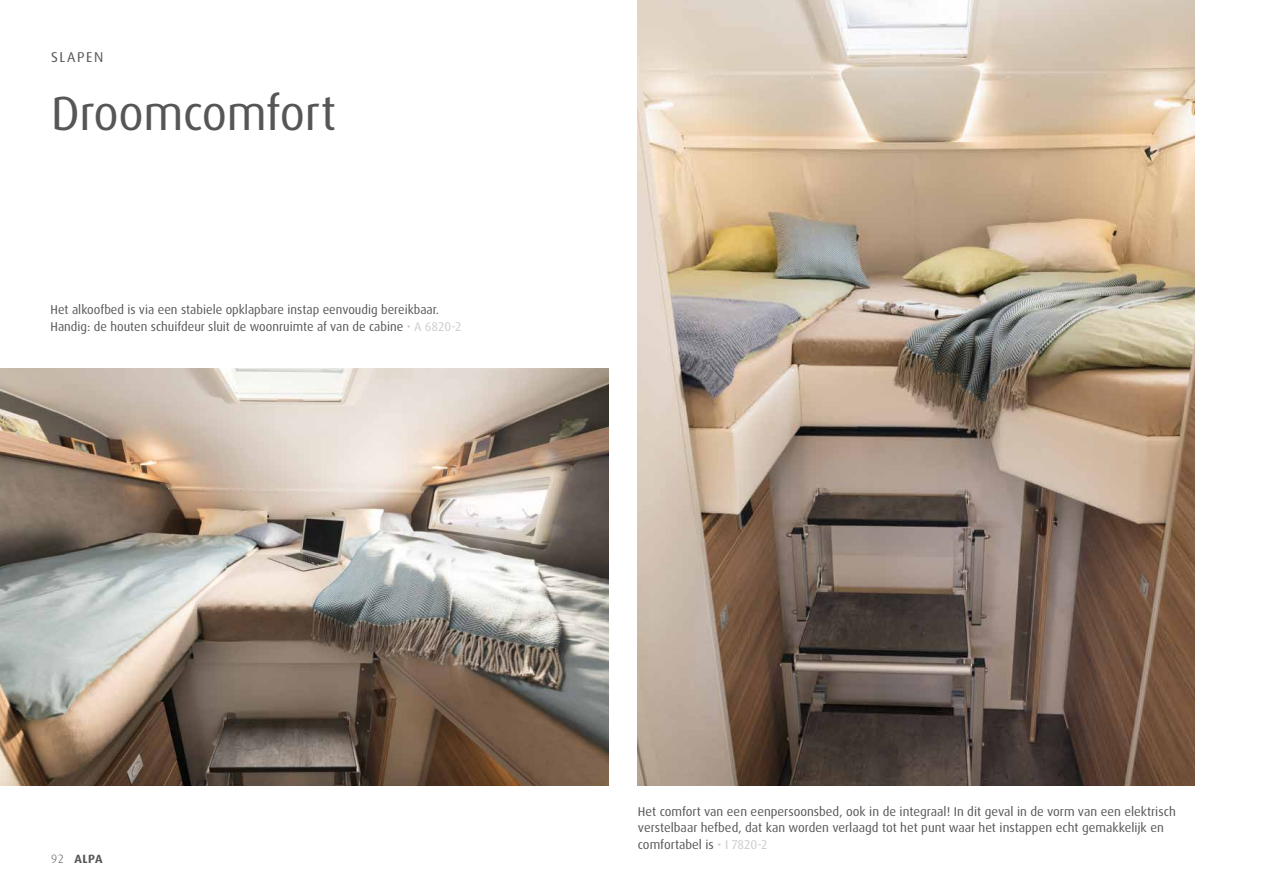
<style>
.page{position:relative;width:1263px;height:893px;background:#fff}
.page>*{position:absolute;margin:0;border:0;box-sizing:border-box;transform-origin:0 0}
.t1{font:48px "Dax OT";letter-spacing:-.005em;color:#575656}
.t2{font:14.25px "Dax OT";letter-spacing:.105em;color:#575656}
.t3{font:12.75px/16.5px "Dax OT";color:#575656}
.t4{font:700 12px "Dax Pro";color:#565656}
.s1{color:#ccc}
.s2{font-family:"Dax OT";font-weight:300}
</style>
<div class="page">
<img style="left:0;top:369px;width:608px;height:416px">
<img style="left:638px;top:0;width:557px;height:785px">
<p class="t2" style="left:51px;top:48px;width:54px">SLAPEN</p>
<h1 class="t1" style="left:51px;top:83px;width:287px">Droomcomfort</h1>
<p class="t3" style="left:51px;top:302px;width:412px">Het alkoofbed is via een stabiele opklapbare instap eenvoudig bereikbaar.<br>Handig: de houten schuifdeur sluit de woonruimte af van de cabine <span class="s1">• A 6820-2</span></p>
<p class="t4" style="left:51px;top:851px;width:53px"><span class="s2">92</span> ALPA</p>
<p class="t3" style="left:638px;top:803px;width:539px">Het comfort van een eenpersoonsbed, ook in de integraal! In dit geval in de vorm van een elektrisch verstelbaar hefbed, dat kan worden verlaagd tot het punt waar het instappen echt gemakkelijk en comfortabel is <span class="s1">• I 7820-2</span></p>
</div>
